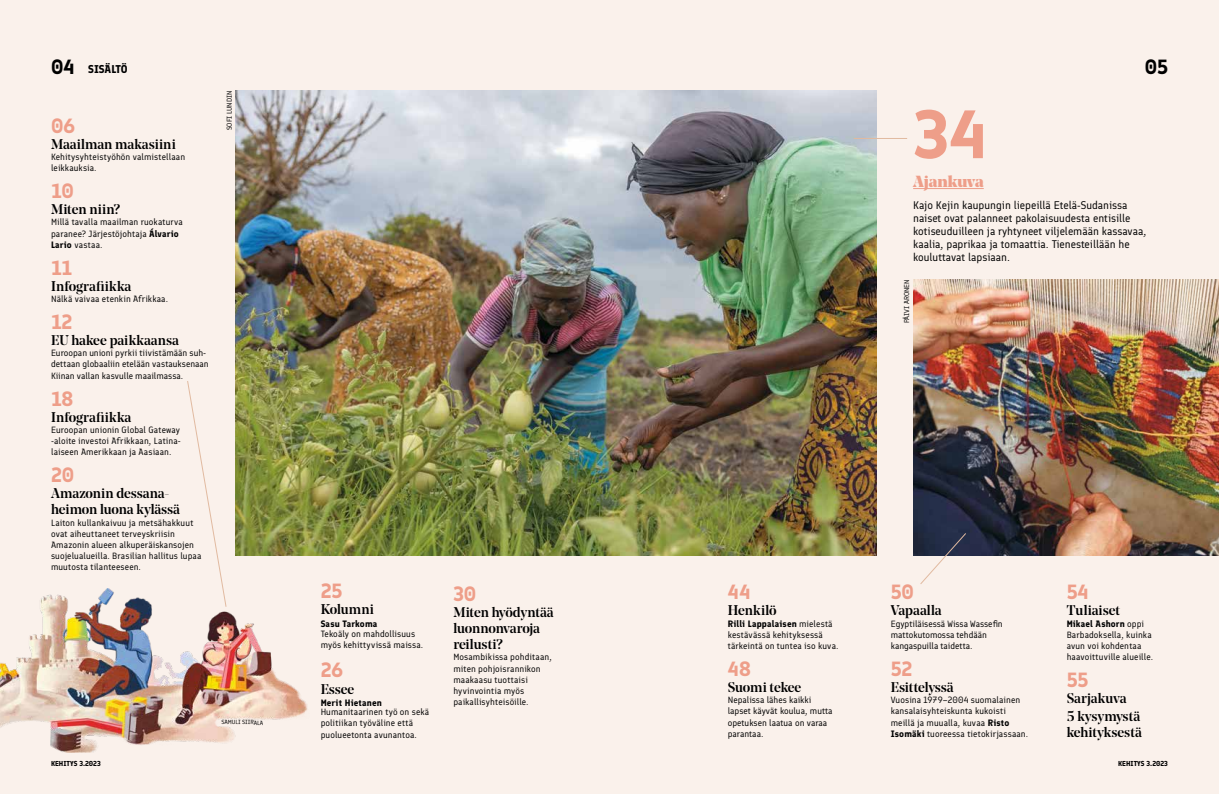
<style>
.page{position:relative;width:1219px;height:794px;background:#faf1eb}
.page>*{position:absolute;margin:0;border:0;box-sizing:border-box;transform-origin:0 0}
.t1{font:700 68.2px "Finlandica";color:#ee9e89}
.t2{font:700 20px "Finlandica";color:#ee9e89}
.t3{font:700 20px "Finlandica";color:#000}
.t4{font:900 16px "Noe Display";color:#ee9e89}
.t5{font:500 14px/16px "Noe Display";color:#000}
.t6{font:11px/13px "Finlandica";color:#000}
.t7{font:700 11px "Finlandica";color:#000}
.t8{font:9px/11.2px "Finlandica";letter-spacing:.005em;color:#000}
.t9{font:700 9px "Finlandica";letter-spacing:.015em;color:#000}
.t10{font:700 7px "Finlandica";color:#000}
.t11{font:7px "Finlandica";color:#000}
.t12{font:6px "Finlandica";color:#000}
.s1{font-weight:700}
</style>
<div class="page">
<img style="left:913px;top:279px;width:306px;height:277px">
<hr style="left:913px;top:188px;width:71px;height:1px;background:#ee9e89">
<svg style="left:919px;top:532px;width:48px;height:52px"></svg>
<img style="left:235px;top:91px;width:642px;height:465px">
<hr style="left:854px;top:138px;width:53px;height:1px;background:#e1baa0">
<svg style="left:187px;top:381px;width:37px;height:208px"></svg>
<img style="left:0;top:589px;width:308px;height:163px">
<h2 class="t3" style="left:51px;top:54px;width:25px">04</h2>
<h2 class="t3" style="left:1145px;top:54px;width:25px">05</h2>
<p class="t7" style="left:88px;top:63px;width:41px">SISÄLTÖ</p>
<h2 class="t2" style="left:51px;top:113px;width:26px">06</h2>
<h3 class="t5" style="left:51px;top:136px;width:126px">Maailman makasiini</h3>
<p class="t8" style="left:51px;top:151px;width:136px">Kehitysyhteistyöhön valmistellaan leikkauksia.</p>
<h2 class="t2" style="left:51px;top:179px;width:25px">10</h2>
<h3 class="t5" style="left:51px;top:201px;width:71px">Miten niin?</h3>
<p class="t8" style="left:51px;top:217px;width:133px">Millä tavalla maailman ruokaturva paranee? Järjestöjohtaja <span class="s1">Álvario<br>Lario</span> vastaa.</p>
<h2 class="t2" style="left:51px;top:255px;width:23px">11</h2>
<h3 class="t5" style="left:51px;top:278px;width:82px">Infografiikka</h3>
<p class="t8" style="left:51px;top:293px;width:119px">Nälkä vaivaa etenkin Afrikkaa.</p>
<h2 class="t2" style="left:51px;top:309px;width:23px">12</h2>
<h3 class="t5" style="left:51px;top:332px;width:129px">EU hakee paikkaansa</h3>
<p class="t8" style="left:51px;top:347px;width:159px">Euroopan unioni pyrkii tiivistämään suh&shy;dettaan globaaliin etelään vastauksenaan<br>Kiinan vallan kasvulle maailmassa.</p>
<h2 class="t2" style="left:51px;top:386px;width:24px">18</h2>
<h3 class="t5" style="left:51px;top:408px;width:82px">Infografiikka</h3>
<p class="t8" style="left:51px;top:424px;width:131px;text-align:justify">Euroopan unionin Global Gateway -aloite investoi Afrikkaan, Latina&shy;laiseen Amerikkaan ja Aasiaan.</p>
<h2 class="t2" style="left:51px;top:463px;width:25px">20</h2>
<h3 class="t5" style="left:51px;top:485px;width:131px">Amazonin dessana&shy;heimon luona kylässä</h3>
<p class="t8" style="left:51px;top:517px;width:152px">Laiton kullankaivuu ja metsähakkuut ovat aiheuttaneet terveyskriisin Amazonin alueen alkuperäiskansojen suojelualueilla. Brasilian hallitus lupaa muutosta tilanteeseen.</p>
<p class="t11" style="left:225px;top:130px;width:41px;rotate:-90deg">SOFI LUNDIN</p>
<p class="t12" style="left:222px;top:718px;width:43px;rotate:2deg">SAMULI SIIRALA</p>
<h2 class="t2" style="left:321px;top:578px;width:23px">25</h2>
<h3 class="t5" style="left:321px;top:601px;width:55px">Kolumni</h3>
<p class="t9" style="left:321px;top:618px;width:58px">Sasu Tarkoma</p>
<p class="t8" style="left:321px;top:628px;width:104px">Tekoäly on mahdollisuus myös kehittyvissä maissa.</p>
<h2 class="t2" style="left:321px;top:657px;width:24px">26</h2>
<h3 class="t5" style="left:321px;top:681px;width:35px">Essee</h3>
<p class="t9" style="left:321px;top:697px;width:63px">Merit Hietanen</p>
<p class="t8" style="left:321px;top:706px;width:110px">Humanitaarinen työ on sekä politiikan työväline että puolueetonta avunantoa.</p>
<h2 class="t2" style="left:453px;top:581px;width:24px">30</h2>
<h3 class="t5" style="left:453px;top:604px;width:102px">Miten hyödyntää luonnonvaroja reilusti?</h3>
<p class="t8" style="left:453px;top:652px;width:100px">Mosambikissa pohditaan, miten pohjoisrannikon maakaasu tuottaisi hyvinvointia myös paikallisyhteisöille.</p>
<h1 class="t1" style="left:913px;top:91px;width:76px">34</h1>
<h3 class="t4" style="left:913px;top:171px;width:72px">Ajankuva</h3>
<p class="t6" style="left:913px;top:198px;width:235px">Kajo Kejin kaupungin liepeillä Etelä-Sudanissa naiset ovat palanneet pakolaisuudesta entisille kotiseuduilleen ja ryhtyneet viljelemään kassavaa, kaalia, paprikaa ja tomaattia. Tienesteillään he kouluttavat lapsiaan.</p>
<p class="t11" style="left:903px;top:323px;width:45px;rotate:-90deg">PÄIVI ARONEN</p>
<h2 class="t2" style="left:728px;top:580px;width:24px">44</h2>
<h3 class="t5" style="left:728px;top:602px;width:50px">Henkilö</h3>
<p class="t8" style="left:728px;top:618px;width:112px"><span class="s1">Rilli Lappalaisen</span> mielestä kestävässä kehityksessä tärkeintä on tuntea iso kuva.</p>
<h2 class="t2" style="left:728px;top:656px;width:25px">48</h2>
<h3 class="t5" style="left:728px;top:679px;width:75px">Suomi tekee</h3>
<p class="t8" style="left:728px;top:694px;width:106px">Nepalissa lähes kaikki lapset käyvät koulua, mutta opetuksen laatua on varaa parantaa.</p>
<h2 class="t2" style="left:891px;top:580px;width:25px">50</h2>
<h3 class="t5" style="left:891px;top:602px;width:52px">Vapaalla</h3>
<p class="t8" style="left:891px;top:618px;width:114px">Egyptiläisessä Wissa Wassefin mattokutomossa tehdään kangaspuilla taidetta.</p>
<h2 class="t2" style="left:891px;top:656px;width:23px">52</h2>
<h3 class="t5" style="left:891px;top:679px;width:64px">Esittelyssä</h3>
<p class="t8" style="left:891px;top:694px;width:139px">Vuosina 1979–2004 suomalainen kansalaisyhteiskunta kukoisti meillä ja muualla, kuvaa <span class="s1">Risto Isomäki</span> tuoreessa tietokirjassaan.</p>
<h2 class="t2" style="left:1067px;top:580px;width:24px">54</h2>
<h3 class="t5" style="left:1067px;top:602px;width:55px">Tuliaiset</h3>
<p class="t8" style="left:1067px;top:618px;width:88px"><span class="s1">Mikael Ashorn</span> oppi<br>Barbadoksella, kuinka avun voi kohdentaa haavoittuville alueille.</p>
<h2 class="t2" style="left:1067px;top:667px;width:23px">55</h2>
<h3 class="t5" style="left:1067px;top:689px;width:75px;line-height:18px">Sarjakuva<br>5 kysymystä</h3>
<h3 class="t5" style="left:1067px;top:724px;width:77px">kehityksestä</h3>
<p class="t10" style="left:51px;top:759px;width:51px">KEHITYS 3.2023</p>
<p class="t10" style="left:1118px;top:759px;width:51px">KEHITYS 3.2023</p>
</div>
